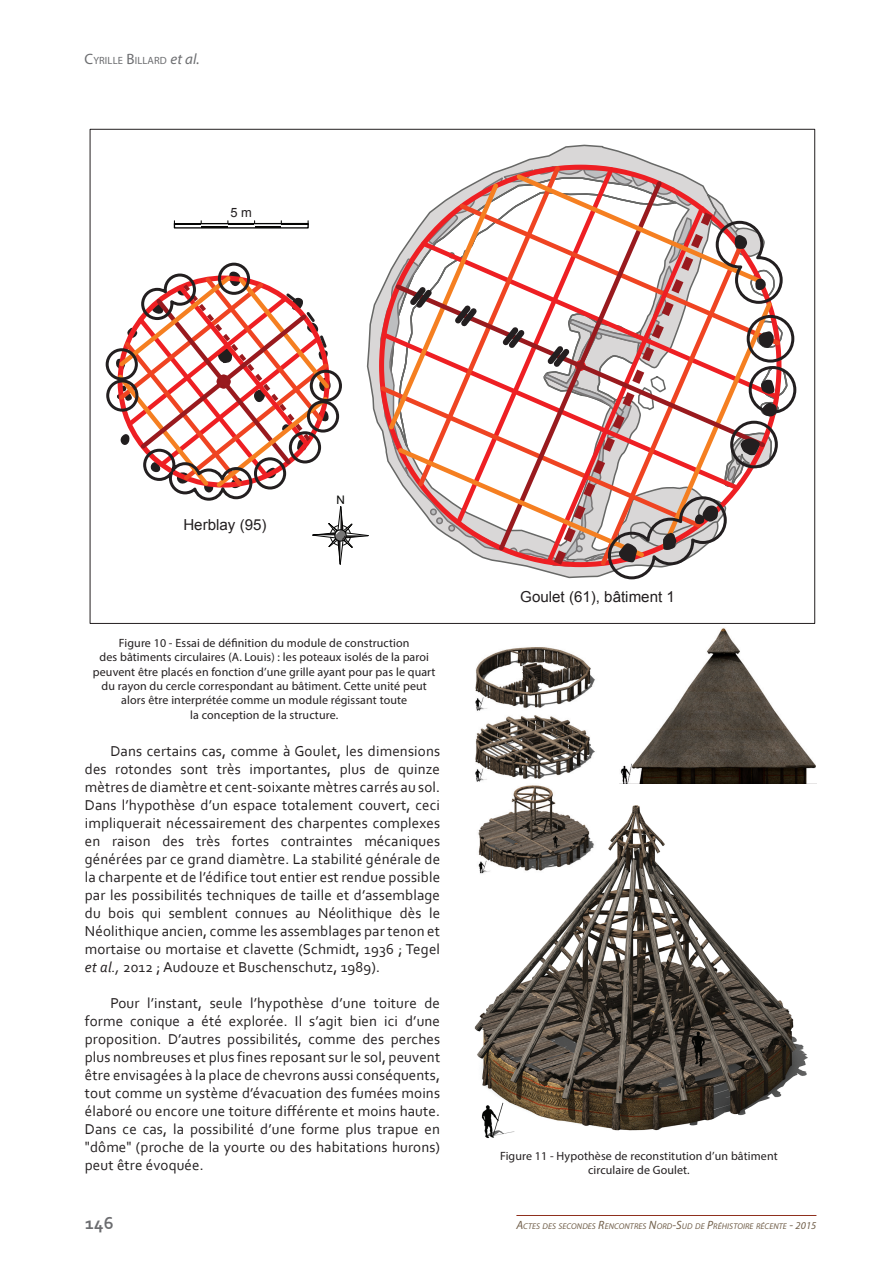
<style>
.page{position:relative;width:893px;height:1263px;background:#fff}
.page>*{position:absolute;margin:0;border:0;box-sizing:border-box;transform-origin:0 0}
.t1{font:700 18px "Corbel";color:#6c6d70}
.t2{font:15.15px "Arial";color:#231f20}
.texte_auteur{font:15px/18px "Corbel";letter-spacing:.01em;color:#231f20;text-align:justify}
.t3{font:12.9px "Arial";color:#231f20}
.légende{font:12px/14.4px "Myriad Pro";letter-spacing:.01em;color:#231f20;text-align:center}
.t4{font:11.7px "Arial";color:#040503}
.t5{font:10.5px "Myriad Pro";letter-spacing:.015em;color:#6c6d70}
.t6{font:italic 8.4px "Myriad Pro";letter-spacing:.015em;color:#72604b}
.s1{font-size:15px}
.s2{font-style:italic;font-size:15px}
.s3{font-style:italic}
.s4{font-family:"Myriad Pro"}
.s5{font-size:12px}
.s6{font-size:10.5px}
</style>
<div class="page">
<hr style="left:516px;top:1215px;width:300px;height:1px;background:#8f301d">
<svg style="left:201px;top:226px;width:80px;height:1px"></svg>
<hr style="left:228px;top:226px;width:27px;height:2px;background:#fff">
<div style="left:174px;top:223px;width:135px;height:6px;border:1px solid #050504"></div>
<svg style="left:369px;top:144px;width:428px;height:279px"></svg>
<div style="left:747px;top:315px;width:47px;height:48px;border:3px solid #231f20;border-radius:50%"></div>
<div style="left:749px;top:366px;width:47px;height:48px;border:3px solid #231f20;border-radius:50%"></div>
<div style="left:106px;top:379px;width:32px;height:33px;border:3px solid #231f20;border-radius:50%"></div>
<div style="left:218px;top:263px;width:32px;height:32px;border:3px solid #231f20;border-radius:50%"></div>
<div style="left:106px;top:348px;width:32px;height:32px;border:3px solid #231f20;border-radius:50%"></div>
<svg style="left:114px;top:271px;width:255px;height:294px"></svg>
<svg style="left:380px;top:165px;width:408px;height:415px"></svg>
<img style="left:474px;top:805px;width:334px;height:334px">
<img style="left:620px;top:628px;width:196px;height:155px">
<img style="left:475px;top:647px;width:120px;height:135px">
<img style="left:474px;top:785px;width:124px;height:89px">
<p class="t5" style="left:85px;top:54px;width:117px"><span class="s1">C</span>YRILLE <span class="s1">B</span>ILLARD <span class="s2">et al.</span></p>
<p class="t3" style="left:230px;top:204px;width:23px">5 m</p>
<p class="t2" style="left:183px;top:515px;width:85px">Herblay (95)</p>
<p class="t4" style="left:336px;top:492px;width:10px">N</p>
<p class="légende" style="left:93px;top:635px;width:344px">Figure 10 - Essai de définition du module de construction<br>des bâtiments circulaires (A. Louis) : les poteaux isolés de la paroi peuvent être placés en fonction d’une grille ayant pour pas le quart du rayon du cercle correspondant au bâtiment. Cette unité peut alors être interprétée comme un module régissant toute<br>la conception de la structure.</p>
<p class="texte_auteur" style="left:85px;top:742px;width:357px;text-indent:26px">Dans certains cas, comme à Goulet, les dimensions des rotondes sont très importantes, plus de quinze mètres de diamètre et cent-soixante mètres carrés au sol.<br>Dans l’hypothèse d’un espace totalement couvert, ceci impliquerait nécessairement des charpentes complexes en raison des très fortes contraintes mécaniques générées par ce grand diamètre. La stabilité générale de la charpente et de l’édifice tout entier est rendue possible par les possibilités techniques de taille et d’assemblage du bois qui semblent connues au Néolithique dès le Néolithique ancien, comme les assemblages par tenon et mortaise ou mortaise et clavette (Schmidt, 1936 ; Tegel <span class="s3">et al.,</span> 2012 ; Audouze et Buschenschutz, 1989).</p>
<p class="texte_auteur" style="left:85px;top:994px;width:357px;text-indent:26px">Pour l’instant, seule l’hypothèse d’une toiture de forme conique a été explorée. Il s’agit bien ici d’une proposition. D’autres possibilités, comme des perches plus nombreuses et plus fines reposant sur le sol, peuvent être envisagées à la place de chevrons aussi conséquents, tout comme un système d’évacuation des fumées moins élaboré ou encore une toiture différente et moins haute.<br>Dans ce cas, la possibilité d’une forme plus trapue en <span class="s4">"</span>dôme<span class="s4">"</span> (proche de la yourte ou des habitations hurons) peut être évoquée.</p>
<p class="t1" style="left:85px;top:1211px;width:30px">146</p>
<p class="t2" style="left:520px;top:587px;width:156px">Goulet (61), bâtiment 1</p>
<p class="légende" style="left:500px;top:1148px;width:279px">Figure 11 - Hypothèse de reconstitution d’un bâtiment circulaire de Goulet.</p>
<p class="t6" style="left:516px;top:1220px;width:302px"><span class="s5">A</span>CTES DES SECONDES <span class="s5">R</span>ENCONTRES <span class="s5">N</span>ORD<span class="s5">-S</span>UD DE <span class="s5">P</span>RÉHISTOIRE RÉCENTE <span class="s5">-</span> <span class="s6">2015</span></p>
</div>
